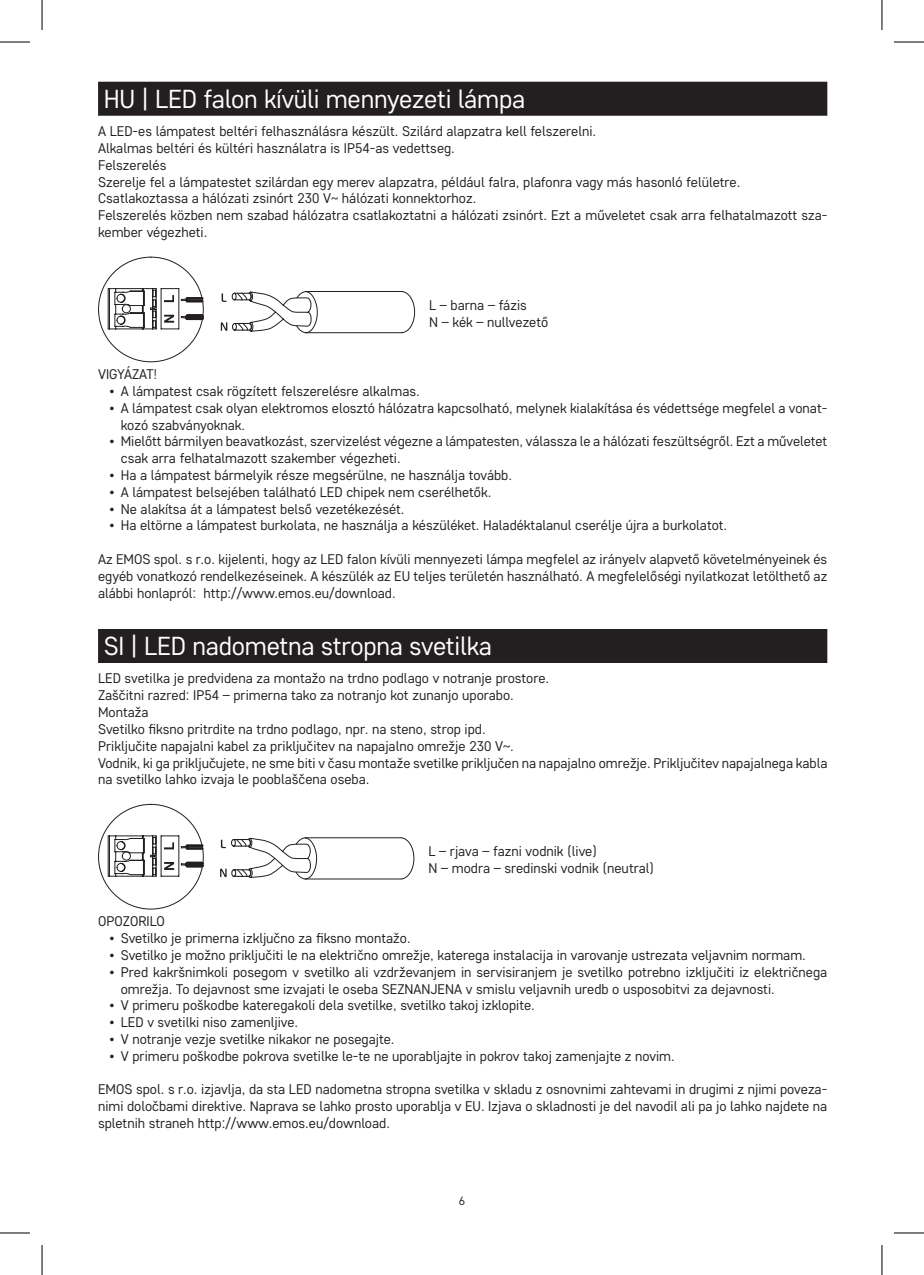
<style>
.page{position:relative;width:924px;height:1275px;background:#fff}
.page>*{position:absolute;margin:0;border:0;box-sizing:border-box;transform-origin:0 0}
.t1{font:26px "Core Sans D35";letter-spacing:-.01em;color:#fff}
.t2{font:14px/16.8px "Core Sans D35";color:#231f20}
.t3{font:12px "Core Sans D35";color:#231f20}
</style>
<div class="page">
<div style="left:98px;top:82px;width:728px;height:34px;background:#231f20"></div>
<svg style="left:221px;top:291px;width:194px;height:43px"></svg>
<svg style="left:98px;top:256px;width:106px;height:107px"></svg>
<div style="left:98px;top:629px;width:728px;height:34px;background:#231f20"></div>
<svg style="left:220px;top:837px;width:194px;height:43px"></svg>
<svg style="left:98px;top:803px;width:106px;height:107px"></svg>
<hr style="left:0;top:42px;width:30px;height:1px;background:#000">
<hr style="left:893px;top:42px;width:30px;height:1px;background:#000">
<hr style="left:0;top:1232px;width:30px;height:1px;background:#000">
<hr style="left:893px;top:1232px;width:30px;height:1px;background:#000">
<hr style="left:42px;top:0;width:1px;height:30px;background:#000">
<hr style="left:42px;top:1245px;width:1px;height:30px;background:#000">
<hr style="left:881px;top:0;width:1px;height:30px;background:#000">
<hr style="left:881px;top:1245px;width:1px;height:30px;background:#000">
<h1 class="t1" style="left:104px;top:82px;width:423px">HU | LED falon kívüli mennyezeti lámpa</h1>
<p class="t2" style="left:98px;top:122px;width:730px">A LED-es lámpatest beltéri felhasználásra készült. Szilárd alapzatra kell felszerelni.<br>Alkalmas beltéri és kültéri használatra is IP54-as vedettseg.<br>Felszerelés<br>Szerelje fel a lámpatestet szilárdan egy merev alapzatra, például falra, plafonra vagy más hasonló felületre.<br>Csatlakoztassa a hálózati zsinórt 230 V~ hálózati konnektorhoz.<br>Felszerelés közben nem szabad hálózatra csatlakoztatni a hálózati zsinórt. Ezt a műveletet csak arra felhatalmazott sza&shy;kember végezheti.</p>
<p class="t2" style="left:429px;top:296px;width:120px">L – barna – fázis<br>N – kék – nullvezető</p>
<p class="t2" style="left:98px;top:365px;width:61px">VIGYÁZAT!</p>
<p class="t2" style="left:109px;top:382px;width:312px">• A lámpatest csak rögzített felszerelésre alkalmas.</p>
<p class="t2" style="left:121px;top:399px;width:707px;text-indent:-11px">• A lámpatest csak olyan elektromos elosztó hálózatra kapcsolható, melynek kialakítása és védettsége megfelel a vonat&shy;kozó szabványoknak.</p>
<p class="t2" style="left:121px;top:432px;width:707px;text-indent:-11px">• Mielőtt bármilyen beavatkozást, szervizelést végezne a lámpatesten, válassza le a hálózati feszültségről. Ezt a műveletet csak arra felhatalmazott szakember végezheti.</p>
<p class="t2" style="left:109px;top:466px;width:404px">• Ha a lámpatest bármelyik része megsérülne, ne használja tovább.</p>
<p class="t2" style="left:109px;top:483px;width:383px">• A lámpatest belsejében található LED chipek nem cserélhetők.</p>
<p class="t2" style="left:109px;top:500px;width:296px">• Ne alakítsa át a lámpatest belső vezetékezését.</p>
<p class="t2" style="left:109px;top:516px;width:619px">• Ha eltörne a lámpatest burkolata, ne használja a készüléket. Haladéktalanul cserélje újra a burkolatot.</p>
<p class="t2" style="left:98px;top:550px;width:730px;text-align:justify">Az EMOS spol. s r.o. kijelenti, hogy az LED falon kívüli mennyezeti lámpa megfelel az irányelv alapvető követelményeinek és egyéb vonatkozó rendelkezéseinek. A készülék az EU teljes területén használható. A megfelelőségi nyilatkozat letölthető az alábbi honlapról: http://www.emos.eu/download.</p>
<h1 class="t1" style="left:104px;top:629px;width:389px">SI | LED nadometna stropna svetilka</h1>
<p class="t2" style="left:98px;top:670px;width:730px">LED svetilka je predvidena za montažo na trdno podlago v notranje prostore.<br>Zaščitni razred: IP54 – primerna tako za notranjo kot zunanjo uporabo.<br>Montaža<br>Svetilko fiksno pritrdite na trdno podlago, npr. na steno, strop ipd.<br>Priključite napajalni kabel za priključitev na napajalno omrežje 230 V~.<br>Vodnik, ki ga priključujete, ne sme biti v času montaže svetilke priključen na napajalno omrežje. Priključitev napajalnega kabla na svetilko lahko izvaja le pooblaščena oseba.</p>
<p class="t2" style="left:428px;top:842px;width:227px">L – rjava – fazni vodnik (live)<br>N – modra – sredinski vodnik (neutral)</p>
<p class="t2" style="left:98px;top:912px;width:68px">OPOZORILO</p>
<p class="t2" style="left:109px;top:929px;width:302px">• Svetilko je primerna izključno za fiksno montažo.</p>
<p class="t2" style="left:109px;top:946px;width:697px">• Svetilko je možno priključiti le na električno omrežje, katerega instalacija in varovanje ustrezata veljavnim normam.</p>
<p class="t2" style="left:121px;top:963px;width:707px;text-indent:-11px">• Pred kakršnimkoli posegom v svetilko ali vzdrževanjem in servisiranjem je svetilko potrebno izključiti iz električnega omrežja. To dejavnost sme izvajati le oseba SEZNANJENA v smislu veljavnih uredb o usposobitvi za dejavnosti.</p>
<p class="t2" style="left:109px;top:996px;width:427px">• V primeru poškodbe kateregakoli dela svetilke, svetilko takoj izklopite.</p>
<p class="t2" style="left:109px;top:1013px;width:190px">• LED v svetilki niso zamenljive.</p>
<p class="t2" style="left:109px;top:1030px;width:286px">• V notranje vezje svetilke nikakor ne posegajte.</p>
<p class="t2" style="left:109px;top:1047px;width:566px">• V primeru poškodbe pokrova svetilke le-te ne uporabljajte in pokrov takoj zamenjajte z novim.</p>
<p class="t2" style="left:98px;top:1080px;width:730px;text-align:justify">EMOS spol. s r.o. izjavlja, da sta LED nadometna stropna svetilka v skladu z osnovnimi zahtevami in drugimi z njimi poveza&shy;nimi določbami direktive. Naprava se lahko prosto uporablja v EU. Izjava o skladnosti je del navodil ali pa jo lahko najdete na spletnih straneh http://www.emos.eu/download.</p>
<p class="t3" style="left:458px;top:1192px;width:8px">6</p>
</div>
